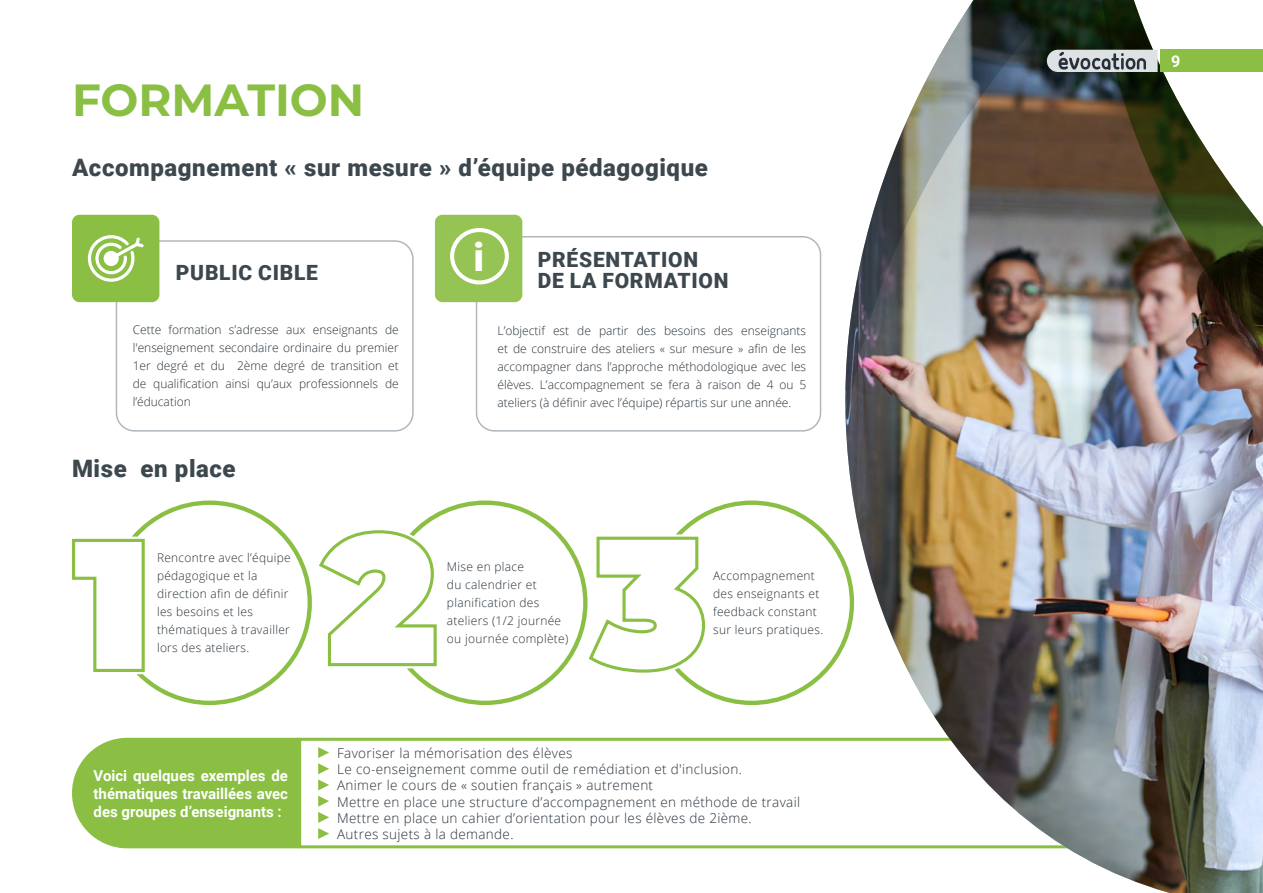
<style>
.page{position:relative;width:1263px;height:893px;background:#fff}
.page>*{position:absolute;margin:0;border:0;box-sizing:border-box;transform-origin:0 0}
.t1{font:700 45px "Montserrat";color:#8abf44}
.t2{font:900 39px "Roboto";color:#fff}
.p1{font:900 24px "Roboto";letter-spacing:.025em;color:#3c474e}
.t3{font:900 21px/20.4px "Roboto";letter-spacing:.035em;color:#3c474e}
.t4{font:700 16.2px "Roboto";color:#fff}
.t5{font:700 15px/18px "Roboto";color:#fff;text-align:justify}
.t6{font:300 13.5px/16.2px "Open Sans";letter-spacing:.025em;color:#273139}
.Paragraph_Style_1{font:300 12px/18px "Open Sans";letter-spacing:.025em;color:#273139}
</style>
<div class="page">
<svg style="left:318px;top:747px;width:11px;height:43px"></svg>
<svg style="left:318px;top:796px;width:11px;height:43px"></svg>
<div style="left:298px;top:738px;width:786px;height:110px;border:3px solid #8abf44"></div>
<img style="left:844px;top:0;width:419px;height:893px">
<img style="left:844px;top:0;width:228px;height:429px">
<img style="left:1100px;top:0;width:163px;height:364px">
<div style="left:476px;top:236px;width:345px;height:196px;border:2px solid #b0b7bd;border-radius:18px"></div>
<div style="left:116px;top:240px;width:298px;height:192px;border:2px solid #b0b7bd;border-radius:18px"></div>
<div style="left:435px;top:215px;width:87px;height:87px;background:#96c454;border-radius:8px"></div>
<svg style="left:72px;top:500px;width:782px;height:205px"></svg>
<div style="left:72px;top:738px;width:227px;height:110px;background:#8abf44"></div>
<div style="left:450px;top:228px;width:59px;height:56px;border:4px solid #fff;border-radius:50%"></div>
<div style="left:72px;top:215px;width:87px;height:87px;background:#8abf44;border-radius:8px"></div>
<svg style="left:88px;top:235px;width:56px;height:47px"></svg>
<div style="left:1160px;top:50px;width:103px;height:22px;background:#8abf44"></div>
<svg style="left:1047px;top:50px;width:110px;height:22px;background:#b0b5b9"></svg>
<p class="t1" style="left:72px;top:67px;width:294px">FORMATION</p>
<p class="p1" style="left:72px;top:151px;width:637px">Accompagnement « sur mesure » d’équipe pédagogique</p>
<p class="t3" style="left:176px;top:261px;width:144px">PUBLIC CIBLE</p>
<p class="Paragraph_Style_1" style="left:133px;top:321px;width:268px;text-align:justify">Cette formation s’adresse aux enseignants de l'enseignement secondaire ordinaire du premier 1er degré et du 2ème degré de transition et de qualification ainsi qu’aux professionnels de l’éducation</p>
<p class="p1" style="left:72px;top:452px;width:165px">Mise en place</p>
<p class="Paragraph_Style_1" style="left:157px;top:549px;width:135px">Rencontre avec l’équipe pédagogique et la direction afin de définir les besoins et les thématiques à travailler lors des ateliers.</p>
<p class="t2" style="left:473px;top:230px;width:12px">i</p>
<p class="t3" style="left:538px;top:249px;width:192px">PRÉSENTATION<br>DE LA FORMATION</p>
<p class="Paragraph_Style_1" style="left:497px;top:322px;width:310px;text-align:justify">L’objectif est de partir des besoins des enseignants et de construire des ateliers « sur mesure » afin de les accompagner dans l’approche méthodologique avec les élèves. L’accompagnement se fera à raison de 4 ou 5 ateliers (à définir avec l’équipe) répartis sur une année.</p>
<p class="Paragraph_Style_1" style="left:447px;top:557px;width:123px">Mise en place<br>du calendrier et planification des ateliers (1/2 journée ou journée complète)</p>
<p class="Paragraph_Style_1" style="left:713px;top:566px;width:112px">Accompagnement des enseignants et feedback constant sur leurs pratiques.</p>
<p class="t5" style="left:94px;top:766px;width:196px">Voici quelques exemples de thématiques travaillées avec des groupes d’enseignants :</p>
<p class="t6" style="left:337px;top:745px;width:237px">Favoriser la mémorisation des élèves</p>
<p class="t6" style="left:337px;top:761px;width:406px">Le co-enseignement comme outil de remédiation et d'inclusion.</p>
<p class="t6" style="left:337px;top:777px;width:317px">Animer le cours de « soutien français » autrement</p>
<p class="t6" style="left:337px;top:793px;width:464px">Mettre en place une structure d’accompagnement en méthode de travail</p>
<p class="t6" style="left:337px;top:809px;width:416px">Mettre en place un cahier d’orientation pour les élèves de 2ième.<br>Autres sujets à la demande.</p>
<h3 class="t4" style="left:1171px;top:50px;width:11px">9</h3>
</div>
